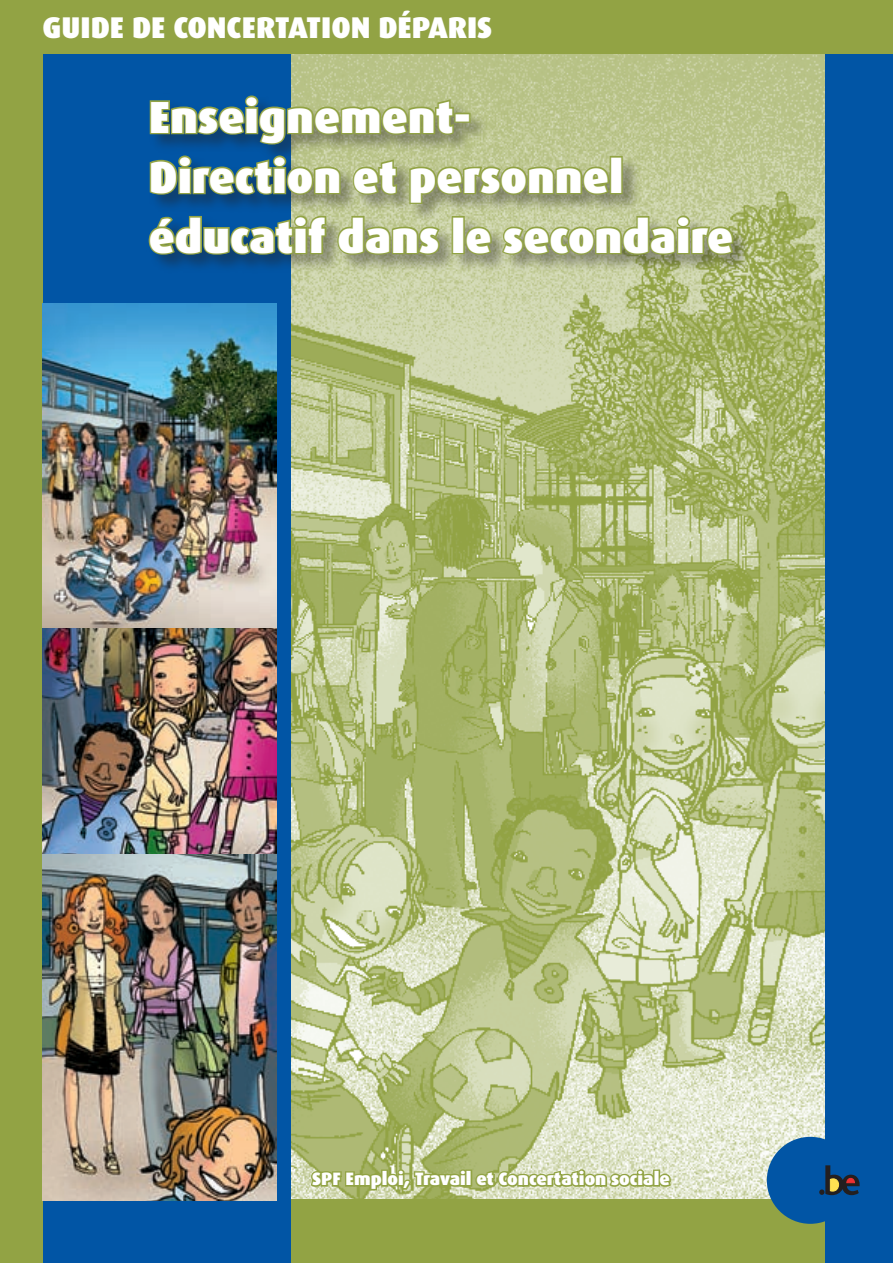
<style>
.page{position:relative;width:893px;height:1263px;background:#fff}
.page>*{position:absolute;margin:0;border:0;box-sizing:border-box;transform-origin:0 0}
.t1{font:900 45px/60px "Dax";color:#fff}
.t2{font:900 30px "Dax";color:#fff}
.t3{font:900 18px "Dax";color:#fff}
</style>
<div class="page">
<img style="left:291px;top:54px;width:534px;height:1145px">
<div style="left:0;top:1199px;width:893px;height:64px;background:#92a344"></div>
<div style="left:825px;top:0;width:68px;height:1263px;background:#0155a5"></div>
<div style="left:767px;top:1137px;width:87px;height:87px;background:#0155a5;border-radius:50%"></div>
<svg style="left:819px;top:1165px;width:41px;height:30px"></svg>
<svg style="left:309px;top:1169px;width:154px;height:23px;background:#a4b264"></svg>
<div style="left:459px;top:1169px;width:8px;height:7px;border:3px solid #92a344;border-radius:50%"></div>
<div style="left:459px;top:1174px;width:8px;height:13px;border:3px solid #92a344"></div>
<div style="left:465px;top:1169px;width:7px;height:18px;border:3px solid #92a344"></div>
<svg style="left:474px;top:1169px;width:199px;height:19px;background:#acb972"></svg>
<div style="left:43px;top:0;width:248px;height:1263px;background:#0155a5"></div>
<div style="left:146px;top:93px;width:607px;height:182px;background:#231f20;opacity:.4"></div>
<svg style="left:148px;top:94px;width:308px;height:52px;background:#6b8972"></svg>
<div style="left:454px;top:113px;width:17px;height:10px;border:3px solid #92a344"></div>
<svg style="left:148px;top:154px;width:194px;height:42px"></svg>
<svg style="left:351px;top:157px;width:49px;height:39px;background:#a3ad70"></svg>
<svg style="left:408px;top:165px;width:203px;height:40px;background:#9ba56b"></svg>
<div style="left:610px;top:156px;width:13px;height:38px;border:3px solid #92a344"></div>
<svg style="left:147px;top:214px;width:181px;height:42px"></svg>
<svg style="left:336px;top:214px;width:105px;height:42px;background:#a6b075"></svg>
<div style="left:452px;top:216px;width:13px;height:38px;border:3px solid #92a344"></div>
<svg style="left:464px;top:225px;width:29px;height:31px"></svg>
<svg style="left:500px;top:214px;width:235px;height:42px;background:#a5af74"></svg>
<div style="left:0;top:0;width:43px;height:1263px;background:#92a344"></div>
<div style="left:0;top:0;width:893px;height:54px;background:#92a344"></div>
<img style="left:43px;top:303px;width:233px;height:325px">
<img style="left:43px;top:628px;width:233px;height:572px">
<p class="t2" style="left:43px;top:11px;width:450px">Guide de concertation Déparis</p>
<p class="t1" style="left:149px;top:88px;width:586px">Enseignement-<br>Direction et personnel éducatif dans le secondaire</p>
<p class="t3" style="left:312px;top:1168px;width:359px">SPF Emploi, Travail et Concertation sociale</p>
</div>
